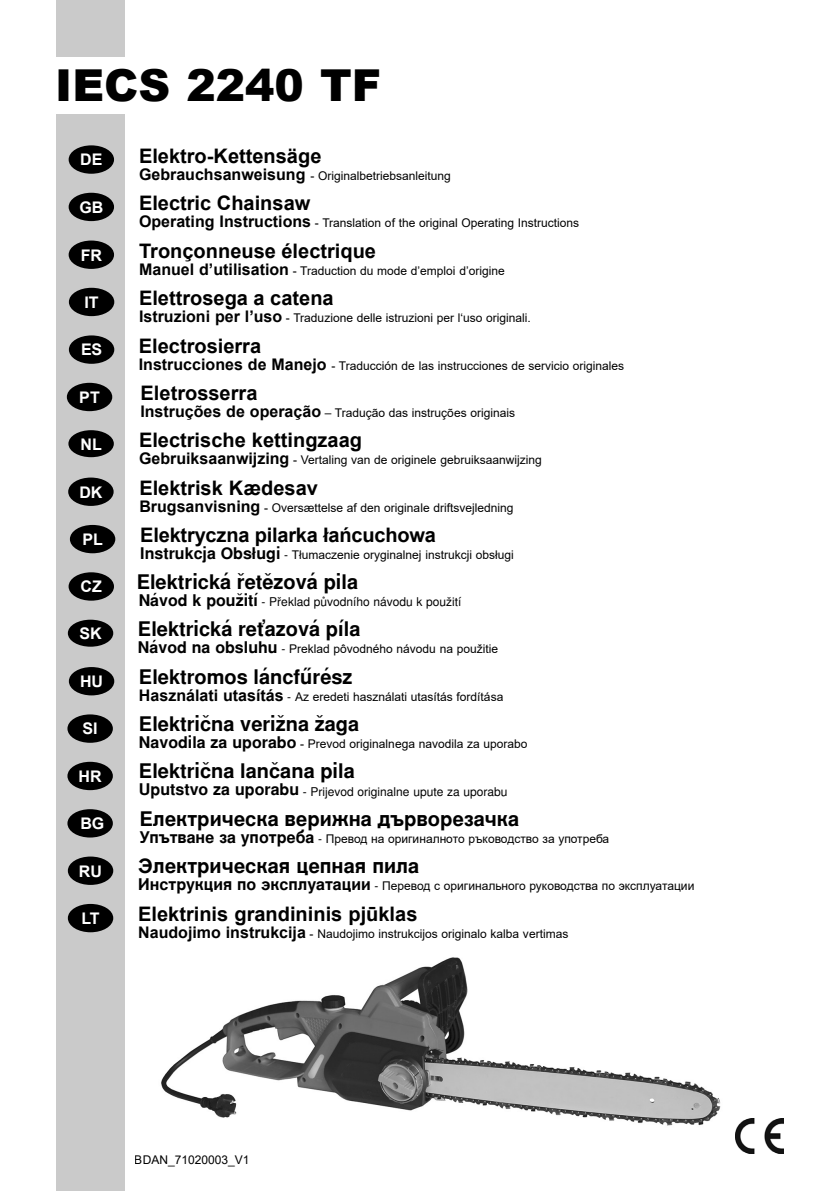
<style>
.page{position:relative;width:840px;height:1191px;background:#fff}
.page>*{position:absolute;margin:0;border:0;box-sizing:border-box;transform-origin:0 0}
.t1{font:900 44px "Arial";color:#000}
.t2{font:700 20px "Arial";color:#000}
.t3{font:700 20px "Nimbus Sans LEE";color:#000}
.t4{font:700 20px "Nimbus Sans LCY";color:#000}
.t5{font:700 16px "Arial";color:#fff}
.t6{font:12px "Arial";color:#000}
.t7{font:12px "Nimbus Sans LEE";color:#000}
.s1{font-weight:700;font-size:16px}
.s2{font-family:"Nimbus Sans LEE";font-weight:700;font-size:16px}
.s3{font-family:"Nimbus Sans LEE"}
.s4{font-family:"Nimbus Sans LCY";font-weight:700;font-size:16px}
.s5{font-family:"Nimbus Sans LCY"}
</style>
<div class="page">
<div style="left:57px;top:0;width:68px;height:1191px;background:#cacaca"></div>
<div style="left:55px;top:57px;width:727px;height:56px;background:#fff"></div>
<img style="left:735px;top:1119px;width:47px;height:34px">
<img style="left:161px;top:957px;width:560px;height:169px">
<div style="left:70px;top:146px;width:43px;height:27px;background:#000;border-radius:50%"></div>
<div style="left:69px;top:145px;width:45px;height:29px;border:2px solid #000;border-radius:50%"></div>
<div style="left:70px;top:194px;width:43px;height:26px;background:#000;border-radius:50%"></div>
<div style="left:69px;top:193px;width:45px;height:28px;border:2px solid #000;border-radius:50%"></div>
<div style="left:70px;top:289px;width:43px;height:26px;background:#000;border-radius:50%"></div>
<div style="left:69px;top:288px;width:45px;height:28px;border:2px solid #000;border-radius:50%"></div>
<div style="left:70px;top:336px;width:43px;height:27px;background:#000;border-radius:50%"></div>
<div style="left:69px;top:335px;width:45px;height:29px;border:2px solid #000;border-radius:50%"></div>
<div style="left:69px;top:478px;width:43px;height:27px;background:#000;border-radius:50%"></div>
<div style="left:68px;top:477px;width:45px;height:29px;border:2px solid #000;border-radius:50%"></div>
<div style="left:69px;top:431px;width:44px;height:25px;background:#000;border-radius:50%"></div>
<div style="left:68px;top:430px;width:46px;height:27px;border:2px solid #000;border-radius:50%"></div>
<div style="left:70px;top:241px;width:43px;height:27px;background:#000;border-radius:50%"></div>
<div style="left:69px;top:240px;width:45px;height:29px;border:2px solid #000;border-radius:50%"></div>
<div style="left:68px;top:384px;width:43px;height:26px;background:#000;border-radius:50%"></div>
<div style="left:67px;top:383px;width:45px;height:28px;border:2px solid #000;border-radius:50%"></div>
<div style="left:70px;top:573px;width:43px;height:26px;background:#000;border-radius:50%"></div>
<div style="left:69px;top:572px;width:45px;height:28px;border:2px solid #000;border-radius:50%"></div>
<div style="left:68px;top:763px;width:44px;height:26px;background:#000;border-radius:50%"></div>
<div style="left:67px;top:762px;width:46px;height:28px;border:2px solid #000;border-radius:50%"></div>
<div style="left:70px;top:668px;width:43px;height:26px;background:#000;border-radius:50%"></div>
<div style="left:69px;top:667px;width:45px;height:28px;border:2px solid #000;border-radius:50%"></div>
<div style="left:68px;top:810px;width:44px;height:26px;background:#000;border-radius:50%"></div>
<div style="left:67px;top:809px;width:46px;height:28px;border:2px solid #000;border-radius:50%"></div>
<div style="left:69px;top:620px;width:43px;height:25px;background:#000;border-radius:50%"></div>
<div style="left:68px;top:619px;width:45px;height:27px;border:2px solid #000;border-radius:50%"></div>
<div style="left:71px;top:526px;width:43px;height:26px;background:#000;border-radius:50%"></div>
<div style="left:70px;top:525px;width:45px;height:28px;border:2px solid #000;border-radius:50%"></div>
<div style="left:69px;top:857px;width:43px;height:27px;background:#000;border-radius:50%"></div>
<div style="left:68px;top:856px;width:45px;height:29px;border:2px solid #000;border-radius:50%"></div>
<div style="left:69px;top:905px;width:43px;height:26px;background:#000;border-radius:50%"></div>
<div style="left:68px;top:904px;width:45px;height:28px;border:2px solid #000;border-radius:50%"></div>
<div style="left:68px;top:715px;width:44px;height:27px;background:#000;border-radius:50%"></div>
<div style="left:67px;top:714px;width:46px;height:29px;border:2px solid #000;border-radius:50%"></div>
<h1 class="t1" style="left:55px;top:53px;width:327px">IECS 2240 TF</h1>
<h3 class="t5" style="left:80px;top:148px;width:24px">DE</h3>
<h2 class="t2" style="left:139px;top:141px;width:184px">Elektro-Kettensäge</h2>
<p class="t6" style="left:139px;top:167px;width:313px"><span class="s1">Gebrauchsanweisung</span> - Originalbetriebsanleitung</p>
<h3 class="t5" style="left:79px;top:196px;width:25px">GB</h3>
<h2 class="t2" style="left:139px;top:189px;width:173px">Electric Chainsaw</h2>
<p class="t6" style="left:139px;top:215px;width:441px"><span class="s1">Operating Instructions</span> - Translation of the original Operating Instructions</p>
<h3 class="t5" style="left:81px;top:244px;width:23px">FR</h3>
<h2 class="t2" style="left:139px;top:236px;width:238px">Tronçonneuse électrique</h2>
<p class="t6" style="left:139px;top:262px;width:367px"><span class="s1">Manuel d’utilisation</span> - Traduction du mode d’emploi d’origine</p>
<h3 class="t5" style="left:85px;top:291px;width:15px">IT</h3>
<h2 class="t2" style="left:139px;top:284px;width:196px">Elettrosega a catena</h2>
<p class="t6" style="left:139px;top:310px;width:393px"><span class="s1">Istruzioni per l’uso</span> - Traduzione delle istruzioni per l‘uso originali.</p>
<h3 class="t5" style="left:81px;top:338px;width:23px">ES</h3>
<h2 class="t2" style="left:139px;top:331px;width:124px">Electrosierra</h2>
<h3 class="t5" style="left:79px;top:386px;width:22px">PT</h3>
<p class="t6" style="left:139px;top:357px;width:486px"><span class="s1">Instrucciones de Manejo</span> - Traducción de las instrucciones de servicio originales</p>
<h2 class="t2" style="left:140px;top:379px;width:118px">Eletrosserra</h2>
<p class="t6" style="left:140px;top:404px;width:376px"><span class="s1">Instruções de operação</span> – Tradução das instruções originais</p>
<h3 class="t5" style="left:80px;top:432px;width:23px">NL</h3>
<h2 class="t2" style="left:139px;top:426px;width:224px">Electrische kettingzaag</h2>
<p class="t6" style="left:139px;top:452px;width:404px"><span class="s1">Gebruiksaanwijzing</span> - Vertaling van de originele gebruiksaanwijzing</p>
<h3 class="t5" style="left:79px;top:480px;width:24px">DK</h3>
<h2 class="t2" style="left:139px;top:473px;width:180px">Elektrisk Kædesav</h2>
<h3 class="t5" style="left:82px;top:528px;width:22px">PL</h3>
<p class="t6" style="left:139px;top:499px;width:375px"><span class="s1">Brugsanvisning</span> - Oversættelse af den originale driftsvejledning</p>
<h2 class="t2" style="left:140px;top:521px;width:297px">Elektryczna pilarka łańcuchowa</h2>
<p class="t6" style="left:140px;top:546px;width:375px"><span class="s2">Instrukcja Obs³ugi</span> <span class="s3">-</span> Tłumaczenie oryginalnej instrukcji obsługi</p>
<h3 class="t5" style="left:81px;top:575px;width:23px">CZ</h3>
<h2 class="t3" style="left:137px;top:570px;width:223px">Elektrická řetìzová pila</h2>
<p class="t7" style="left:139px;top:594px;width:324px"><span class="s1">Návod k použití</span> - Překlad původního návodu k použití</p>
<h3 class="t5" style="left:79px;top:622px;width:24px">SK</h3>
<h2 class="t3" style="left:138px;top:617px;width:224px">Elektrická reťazová píla</h2>
<p class="t6" style="left:138px;top:641px;width:361px"><span class="s2">Návod na obsluhu</span> <span class="s3">-</span> Preklad pôvodného návodu na použitie</p>
<h3 class="t5" style="left:80px;top:670px;width:25px">HU</h3>
<h2 class="t3" style="left:139px;top:664px;width:215px">Elektromos láncfűrész</h2>
<p class="t6" style="left:139px;top:689px;width:365px"><span class="s1">Használati utasítás</span> <span class="s3">-</span> Az eredeti használati utasítás fordítása</p>
<h3 class="t5" style="left:83px;top:717px;width:17px">SI</h3>
<h2 class="t3" style="left:139px;top:712px;width:222px">Električna verižna žaga</h2>
<p class="t6" style="left:139px;top:735px;width:390px"><span class="s2">Navodila za uporabo</span> - Prevod originalnega navodila za uporabo</p>
<h3 class="t5" style="left:79px;top:765px;width:25px">HR</h3>
<h2 class="t3" style="left:139px;top:759px;width:217px">Električna lančana pila</h2>
<p class="t7" style="left:139px;top:784px;width:370px"><span class="s1">Uputstvo za uporabu</span> - Prijevod originalne upute za uporabu</p>
<h3 class="t5" style="left:80px;top:812px;width:25px">BG</h3>
<h3 class="t5" style="left:79px;top:859px;width:25px">RU</h3>
<h3 class="t5" style="left:81px;top:907px;width:20px">LT</h3>
<h2 class="t4" style="left:140px;top:807px;width:381px">Електрическа верижна дърворезачка</h2>
<p class="t6" style="left:140px;top:830px;width:471px"><span class="s4">Óпътване за употреба</span> <span class="s5">-</span> Превод на оригиналното ръководство за употреба</p>
<h2 class="t4" style="left:138px;top:854px;width:282px">Электрическая цепная пила</h2>
<p class="t6" style="left:138px;top:877px;width:557px"><span class="s4">Инструкция по эксплуатации</span> <span class="s5">-</span> Перевод с оригинального руководства по эксплуатации</p>
<h2 class="t2" style="left:138px;top:900px;width:280px">Elektrinis grandininis pjūklas</h2>
<p class="t6" style="left:138px;top:925px;width:431px"><span class="s1">Naudojimo instrukcija</span> - Naudojimo instrukcijos originalo kalba vertimas</p>
<p class="t6" style="left:135px;top:1151px;width:116px">BDAN_71020003_V1</p>
</div>
